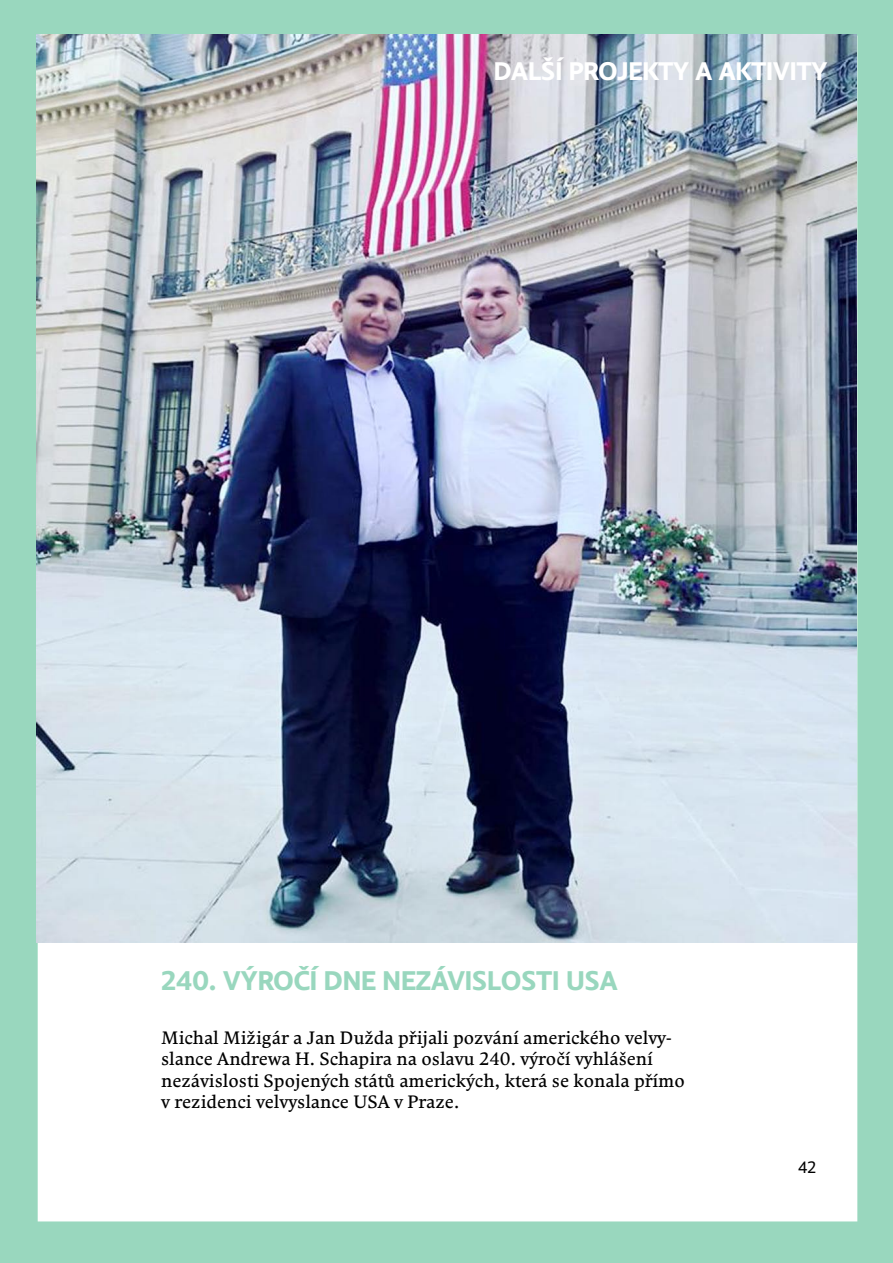
<style>
.page{position:relative;width:893px;height:1263px;background:#99d7be}
.page>*{position:absolute;margin:0;border:0;box-sizing:border-box;transform-origin:0 0}
.t1{font:700 27px "Comenia Sans";color:#99d7be}
.t2{font:700 25.5px "Comenia Sans";color:#fff}
.t3{font:18px/21.6px "Comenia Serif";color:#000}
.t4{font:16.5px "Comenia Sans";color:#000}
</style>
<div class="page">
<div style="left:38px;top:36px;width:819px;height:1185px;background:#fff"></div>
<img style="left:36px;top:34px;width:821px;height:909px">
<p class="t2" style="left:494px;top:55px;width:335px">DALŠÍ PROJEKTY A AKTIVITY</p>
<p class="t1" style="left:161px;top:963px;width:458px">240. VÝROČÍ DNE NEZÁVISLOSTI USA</p>
<p class="t3" style="left:161px;top:1026px;width:525px">Michal Mižigár a Jan Dužda přijali pozvání amerického velvy&shy;slance Andrewa H. Schapira na oslavu 240. výročí vyhlášení nezávislosti Spojených států amerických, která se konala přímo v rezidenci velvyslance USA v Praze.</p>
<p class="t4" style="left:798px;top:1157px;width:19px">42</p>
</div>
